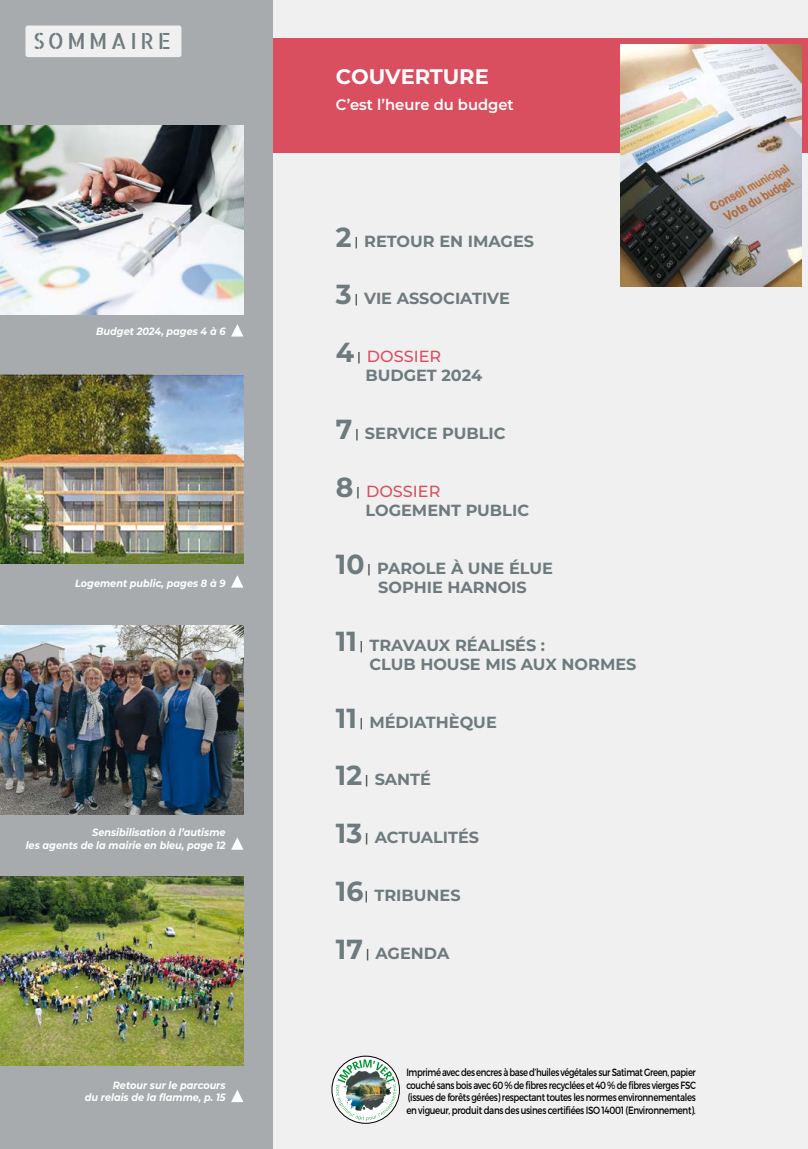
<style>
.page{position:relative;width:808px;height:1149px;background:#fff}
.page>*{position:absolute;margin:0;border:0;box-sizing:border-box;transform-origin:0 0}
.t1{font:700 27.6px "Montserrat";color:#6e7b7e}
.t2{font:22.2px "Allerta Stencil";letter-spacing:.16em;color:#6e7b7e}
.t3{font:700 21px "Montserrat";color:#fff}
.t4{font:700 16.05px/19.4px "Montserrat";color:#6e7b7e}
.t5{font:600 15.15px "Montserrat";color:#fff}
.t6{font:10.5px/12.6px "Montserrat";letter-spacing:-.035em;color:#000;text-align:justify;scale:.81 1}
.t7{font:italic 700 10.5px/12.6px "Montserrat";color:#fff;text-align:right;scale:.92 1}
.s1{font-weight:400;font-size:12.45px;color:#232e32}
.s2{font-weight:500;color:#da4f60}
</style>
<div class="page">
<div style="left:0;top:0;width:808px;height:1148px;background:#f1f0f0"></div>
<div style="left:264px;top:38px;width:544px;height:115px;background:#da4f60"></div>
<div style="left:0;top:0;width:272px;height:1148px;background:#a8abad"></div>
<img style="left:0;top:125px;width:243px;height:189px">
<img style="left:0;top:876px;width:243px;height:188px">
<img style="left:0;top:625px;width:243px;height:189px">
<img style="left:0;top:375px;width:243px;height:188px">
<div style="left:26px;top:26px;width:155px;height:31px;background:#f1f0f0;border-radius:3px"></div>
<svg style="left:231px;top:324px;width:12px;height:12px"></svg>
<svg style="left:231px;top:575px;width:12px;height:12px"></svg>
<svg style="left:231px;top:837px;width:12px;height:12px"></svg>
<svg style="left:232px;top:1090px;width:11px;height:11px"></svg>
<svg style="left:332px;top:1055px;width:67px;height:67px"></svg>
<img style="left:336px;top:1059px;width:60px;height:61px">
<div style="left:332px;top:1055px;width:68px;height:68px;border:1px solid #000;border-radius:50%"></div>
<img style="left:621px;top:45px;width:180px;height:241px">
<h2 class="t2" style="left:33px;top:26px;width:139px">SOMMAIRE</h2>
<p class="t7" style="left:96px;top:325px;width:142px">Budget 2024, pages 4 à 6</p>
<p class="t7" style="left:75px;top:576px;width:165px">Logement public, pages 8 à 9</p>
<p class="t7" style="left:26px;top:825px;width:219px">Sensibilisation à l’autisme<br>les agents de la mairie en bleu, page 12</p>
<p class="t7" style="left:85px;top:1077px;width:154px">Retour sur le parcours<br>du relais de la flamme, p. 15</p>
<h3 class="t3" style="left:336px;top:61px;width:154px">COUVERTURE</h3>
<h3 class="t5" style="left:336px;top:94px;width:179px">C’est l’heure du budget</h3>
<h1 class="t1" style="left:336px;top:217px;width:17px">2</h1>
<h3 class="t4" style="left:355px;top:230px;width:181px"><span class="s1">|</span> RETOUR EN IMAGES</h3>
<h1 class="t1" style="left:336px;top:274px;width:17px">3</h1>
<h3 class="t4" style="left:355px;top:288px;width:157px"><span class="s1">|</span> VIE ASSOCIATIVE</h3>
<h1 class="t1" style="left:336px;top:332px;width:20px">4</h1>
<h3 class="t4" style="left:365px;top:345px;width:118px;text-indent:-8px"><span class="s1">|</span> <span class="s2">DOSSIER<br></span>BUDGET 2024</h3>
<h1 class="t1" style="left:336px;top:409px;width:18px">7</h1>
<h3 class="t4" style="left:355px;top:422px;width:152px"><span class="s1">|</span> SERVICE PUBLIC</h3>
<h1 class="t1" style="left:336px;top:466px;width:19px">8</h1>
<h3 class="t4" style="left:366px;top:480px;width:165px;text-indent:-9px"><span class="s1">|</span> <span class="s2">DOSSIER<br></span>LOGEMENT PUBLIC</h3>
<h1 class="t1" style="left:336px;top:543px;width:30px">10</h1>
<h3 class="t4" style="left:378px;top:557px;width:176px;text-indent:-11px"><span class="s1">|</span> PAROLE À UNE ÉLUE<br>SOPHIE HARNOIS</h3>
<h1 class="t1" style="left:336px;top:620px;width:22px">11</h1>
<h3 class="t4" style="left:369px;top:634px;width:269px;text-indent:-9px"><span class="s1">|</span> TRAVAUX RÉALISÉS :<br>CLUB HOUSE MIS AUX NORMES</h3>
<h1 class="t1" style="left:336px;top:697px;width:22px">11</h1>
<h3 class="t4" style="left:360px;top:711px;width:138px"><span class="s1">|</span> MÉDIATHÈQUE</h3>
<h1 class="t1" style="left:336px;top:755px;width:28px">12</h1>
<h3 class="t4" style="left:365px;top:768px;width:67px"><span class="s1">|</span> SANTÉ</h3>
<h1 class="t1" style="left:336px;top:812px;width:28px">13</h1>
<h3 class="t4" style="left:365px;top:826px;width:115px"><span class="s1">|</span> ACTUALITÉS</h3>
<h1 class="t1" style="left:336px;top:871px;width:29px">16</h1>
<h3 class="t4" style="left:365px;top:884px;width:97px"><span class="s1">|</span> TRIBUNES</h3>
<h1 class="t1" style="left:336px;top:928px;width:29px">17</h1>
<h3 class="t4" style="left:366px;top:942px;width:85px"><span class="s1">|</span> AGENDA</h3>
<p class="t6" style="left:406px;top:1065px;width:359px">Imprimé avec des encres à base d’huiles végétales sur Satimat Green, papier couché sans bois avec 60 % de fibres recyclées et 40 % de fibres vierges FSC (issues de forêts gérées) respectant toutes les normes environnementales en vigueur, produit dans des usines certifiées ISO 14001 (Environnement).</p>
</div>
